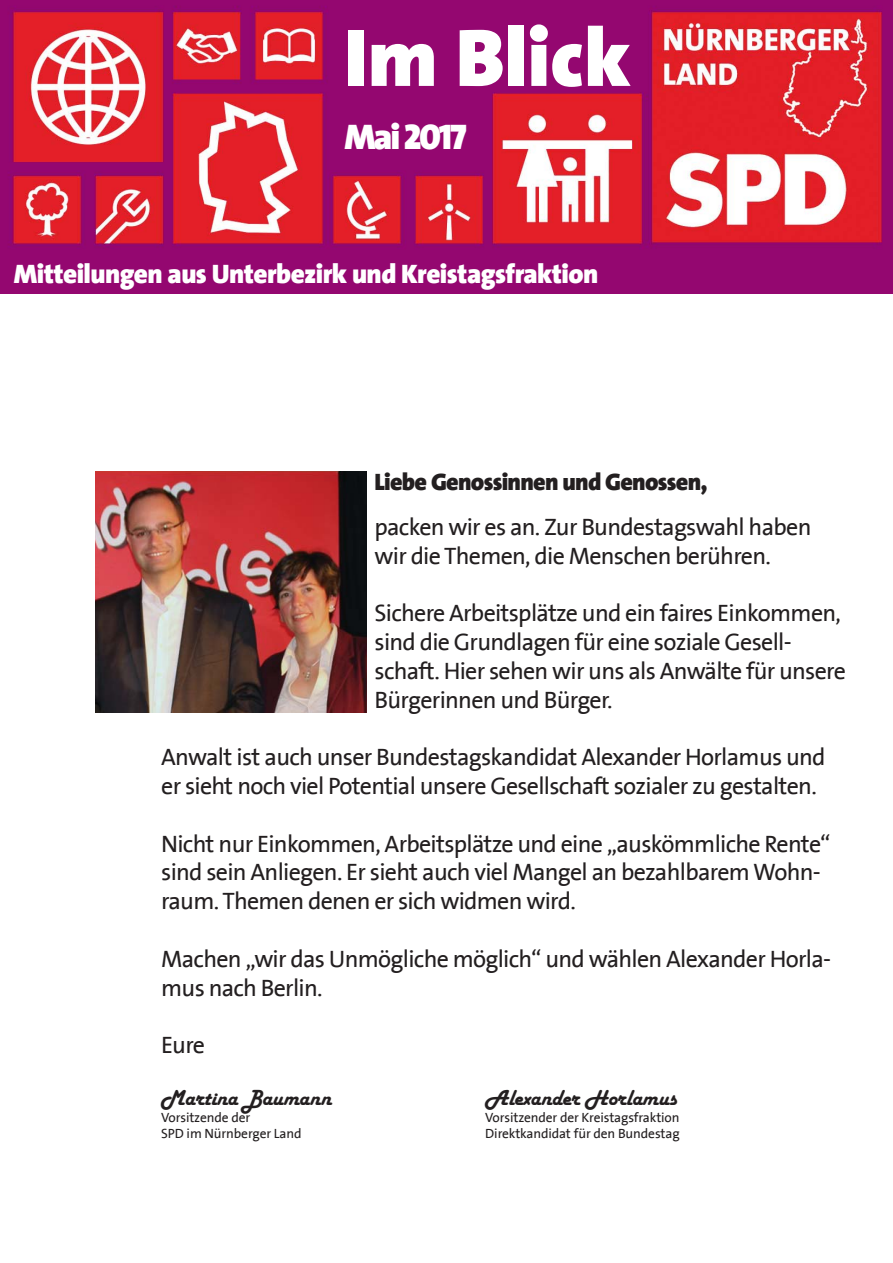
<style>
.page{position:relative;width:893px;height:1263px;background:#fff}
.page>*{position:absolute;margin:0;border:0;box-sizing:border-box;transform-origin:0 0}
.t1{font:900 82.5px "SPD The Sans";color:#fff}
.t2{font:900 36px "SPD The Sans";letter-spacing:-.06em;color:#fff}
.t3{font:900 27px "SPD The Sans";letter-spacing:-.02em;color:#fff}
.t4{font:24px/28.8px "SPD2002 The Sans";letter-spacing:-.03em;color:#231f20}
.t5{font:900 24px "SPD The Sans";letter-spacing:-.03em;color:#231f20}
.t6{font:22.5px "Harlow Solid";letter-spacing:-.01em;color:#231f20}
.t7{font:13.5px "SPD2002 The Sans";letter-spacing:-.01em;color:#231f20}
</style>
<div class="page">
<img style="left:0;top:0;width:893px;height:293px">
<img style="left:95px;top:472px;width:271px;height:240px">
<h1 class="t1" style="left:344px;top:5px;width:288px">Im Blick</h1>
<h2 class="t2" style="left:344px;top:113px;width:124px">Mai 2017</h2>
<p class="t3" style="left:14px;top:256px;width:586px">Mitteilungen aus Unterbezirk und Kreistagsfraktion</p>
<p class="t5" style="left:374px;top:466px;width:335px">Liebe Genossinnen und Genossen,</p>
<p class="t4" style="left:374px;top:513px;width:438px">packen wir es an. Zur Bundestagswahl haben wir die Themen, die Menschen berühren.</p>
<p class="t4" style="left:374px;top:599px;width:473px">Sichere Arbeitsplätze und ein faires Einkommen, sind die Grundlagen für eine soziale Gesell&shy;schaft. Hier sehen wir uns als Anwälte für unsere Bürgerinnen und Bürger.</p>
<p class="t4" style="left:161px;top:743px;width:666px">Anwalt ist auch unser Bundestagskandidat Alexander Horlamus und er sieht noch viel Potential unsere Gesellschaft sozialer zu gestalten.</p>
<p class="t4" style="left:161px;top:830px;width:671px">Nicht nur Einkommen, Arbeitsplätze und eine „auskömmliche Rente“ sind sein Anliegen. Er sieht auch viel Mangel an bezahlbarem Wohn&shy;raum. Themen denen er sich widmen wird.</p>
<p class="t4" style="left:161px;top:945px;width:671px">Machen „wir das Unmögliche möglich“ und wählen Alexander Horla&shy;mus nach Berlin.</p>
<p class="t4" style="left:161px;top:1031px;width:45px">Eure</p>
<p class="t6" style="left:161px;top:1086px;width:172px">Martina Baumann</p>
<p class="t6" style="left:485px;top:1086px;width:193px">Alexander Horlamus</p>
<p class="t7" style="left:161px;top:1110px;width:91px">Vorsitzende der</p>
<p class="t7" style="left:485px;top:1110px;width:196px">Vorsitzender der Kreistagsfraktion</p>
<p class="t7" style="left:161px;top:1126px;width:142px">SPD im Nürnberger Land</p>
<p class="t7" style="left:485px;top:1126px;width:196px">Direktkandidat für den Bundestag</p>
</div>
